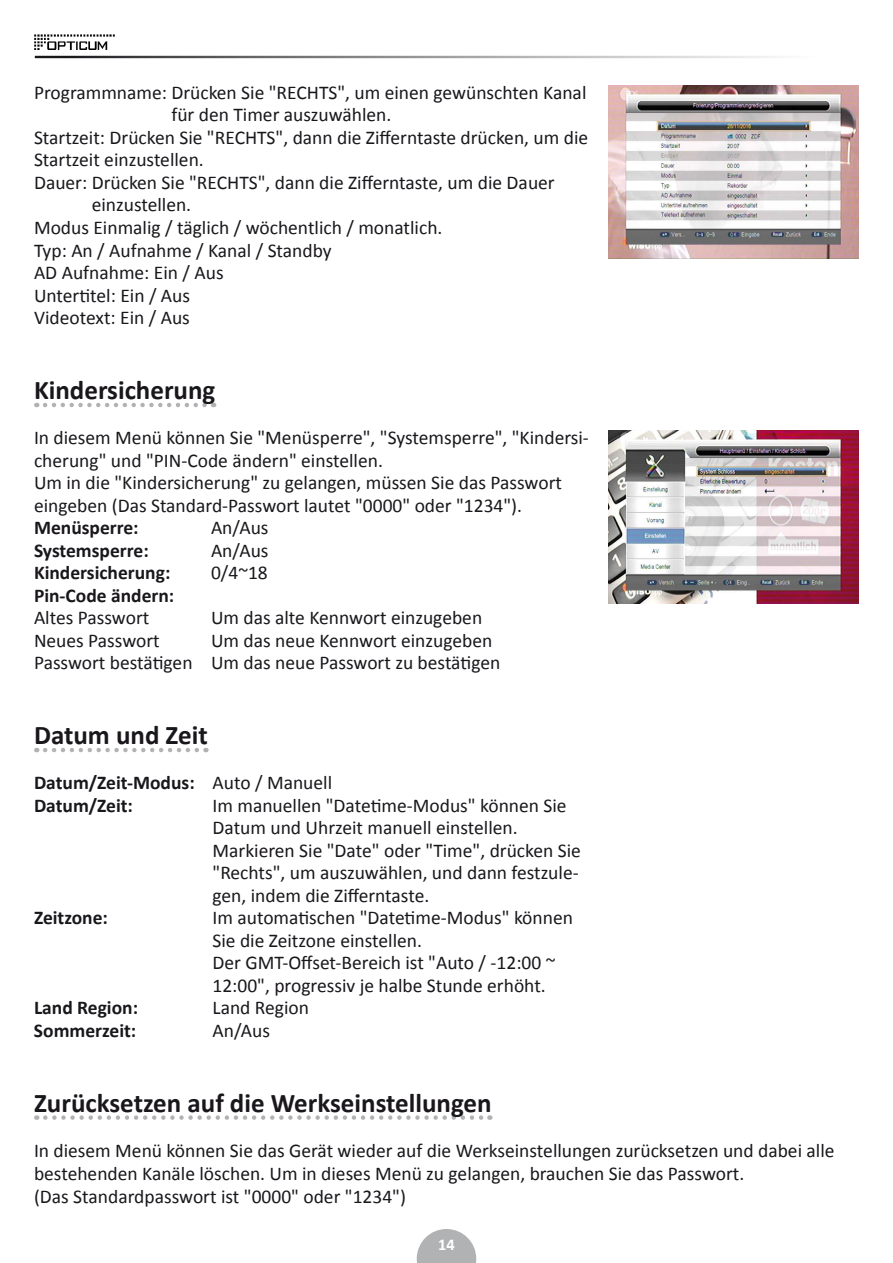
<style>
.page{position:relative;width:893px;height:1263px;background:#fff}
.page>*{position:absolute;margin:0;border:0;box-sizing:border-box;transform-origin:0 0}
.t1{font:700 27px "Calibri";color:#19171b}
.t2{font:19.5px/22.5px "Calibri";color:#19171b}
.t3{font:700 19.5px/22.5px "Calibri";color:#19171b}
.t4{font:700 16.5px "Calibri";color:#fff}
.s1{font-weight:400}
</style>
<div class="page">
<img style="left:35px;top:56px;width:741px;height:2px">
<img style="left:34px;top:34px;width:81px;height:16px">
<div style="left:109px;top:37px;width:9px;height:5px;background:#fff"></div>
<svg style="left:417px;top:1229px;width:59px;height:34px"></svg>
<svg style="left:37px;top:403px;width:8px;height:4px"></svg>
<svg style="left:45px;top:403px;width:169px;height:4px"></svg>
<svg style="left:37px;top:748px;width:8px;height:4px"></svg>
<svg style="left:45px;top:748px;width:161px;height:4px"></svg>
<svg style="left:45px;top:1115px;width:445px;height:5px"></svg>
<img style="left:608px;top:85px;width:251px;height:173px">
<img style="left:608px;top:431px;width:251px;height:173px">
<p class="t2" style="left:34px;top:81px;width:554px">Programmname: Drücken Sie "RECHTS", um einen gewünschten Kanal</p>
<p class="t2" style="left:171px;top:104px;width:221px">für den Timer auszuwählen.</p>
<p class="t2" style="left:34px;top:126px;width:556px">Startzeit: Drücken Sie "RECHTS", dann die Zifferntaste drücken, um die</p>
<p class="t2" style="left:34px;top:149px;width:171px">Startzeit einzustellen.</p>
<p class="t2" style="left:34px;top:171px;width:522px">Dauer: Drücken Sie "RECHTS", dann die Zifferntaste, um die Dauer</p>
<p class="t2" style="left:92px;top:194px;width:101px">einzustellen.</p>
<p class="t2" style="left:34px;top:216px;width:410px">Modus Einmalig / täglich / wöchentlich / monatlich.</p>
<p class="t2" style="left:34px;top:239px;width:299px">Typ: An / Aufnahme / Kanal / Standby</p>
<p class="t2" style="left:34px;top:262px;width:191px">AD Aufnahme: Ein / Aus</p>
<p class="t2" style="left:34px;top:284px;width:158px">Untertitel: Ein / Aus</p>
<p class="t2" style="left:34px;top:306px;width:157px">Videotext: Ein / Aus</p>
<h1 class="t1" style="left:34px;top:379px;width:183px">Kindersicherung</h1>
<p class="t2" style="left:34px;top:426px;width:556px">In diesem Menü können Sie "Menüsperre", "Systemsperre", "Kindersi&shy;cherung" und "PIN-Code ändern" einstellen.<br>Um in die "Kindersicherung" zu gelangen, müssen Sie das Passwort eingeben (Das Standard-Passwort lautet "0000" oder "1234").</p>
<p class="t3" style="left:34px;top:516px;width:106px">Menüsperre:</p>
<p class="t2" style="left:211px;top:517px;width:59px">An/Aus</p>
<p class="t3" style="left:34px;top:539px;width:116px">Systemsperre:</p>
<p class="t2" style="left:211px;top:539px;width:59px">An/Aus</p>
<p class="t3" style="left:34px;top:561px;width:138px">Kindersicherung:</p>
<p class="t2" style="left:211px;top:562px;width:58px">0/4~18</p>
<p class="t3" style="left:34px;top:584px;width:142px">Pin-Code ändern:</p>
<p class="t2" style="left:34px;top:606px;width:117px">Altes Passwort</p>
<p class="t2" style="left:211px;top:606px;width:273px">Um das alte Kennwort einzugeben</p>
<p class="t2" style="left:34px;top:629px;width:127px">Neues Passwort</p>
<p class="t2" style="left:34px;top:629px;width:468px;text-indent:177px">Um das neue Kennwort einzugeben<br>Passwort bestätigen Um das neue Passwort zu bestätigen</p>
<h1 class="t1" style="left:34px;top:724px;width:175px">Datum und Zeit</h1>
<p class="t3" style="left:34px;top:771px;width:300px">Datum/Zeit-Modus: <span class="s1">Auto / Manuell<br></span>Datum/Zeit:</p>
<p class="t2" style="left:213px;top:794px;width:370px">Im manuellen "Datetime-Modus" können Sie Datum und Uhrzeit manuell einstellen.<br>Markieren Sie "Date" oder "Time", drücken Sie "Rechts", um auszuwählen, und dann festzule&shy;gen, indem die Zifferntaste.</p>
<p class="t3" style="left:34px;top:906px;width:75px">Zeitzone:</p>
<p class="t2" style="left:213px;top:906px;width:362px">Im automatischen "Datetime-Modus" können Sie die Zeitzone einstellen.<br>Der GMT-Offset-Bereich ist "Auto / -12:00 ~ 12:00", progressiv je halbe Stunde erhöht.</p>
<p class="t3" style="left:34px;top:996px;width:106px">Land Region:</p>
<p class="t2" style="left:212px;top:996px;width:98px">Land Region</p>
<p class="t3" style="left:34px;top:1019px;width:104px">Sommerzeit:</p>
<p class="t2" style="left:212px;top:1019px;width:59px">An/Aus</p>
<h1 class="t1" style="left:34px;top:1085px;width:459px">Zurücksetzen auf die Werkseinstellungen</h1>
<p class="t2" style="left:34px;top:1140px;width:802px">In diesem Menü können Sie das Gerät wieder auf die Werkseinstellungen zurücksetzen und dabei alle bestehenden Kanäle löschen. Um in dieses Menü zu gelangen, brauchen Sie das Passwort.<br>(Das Standardpasswort ist "0000" oder "1234")</p>
<p class="t4" style="left:438px;top:1238px;width:18px">14</p>
</div>
